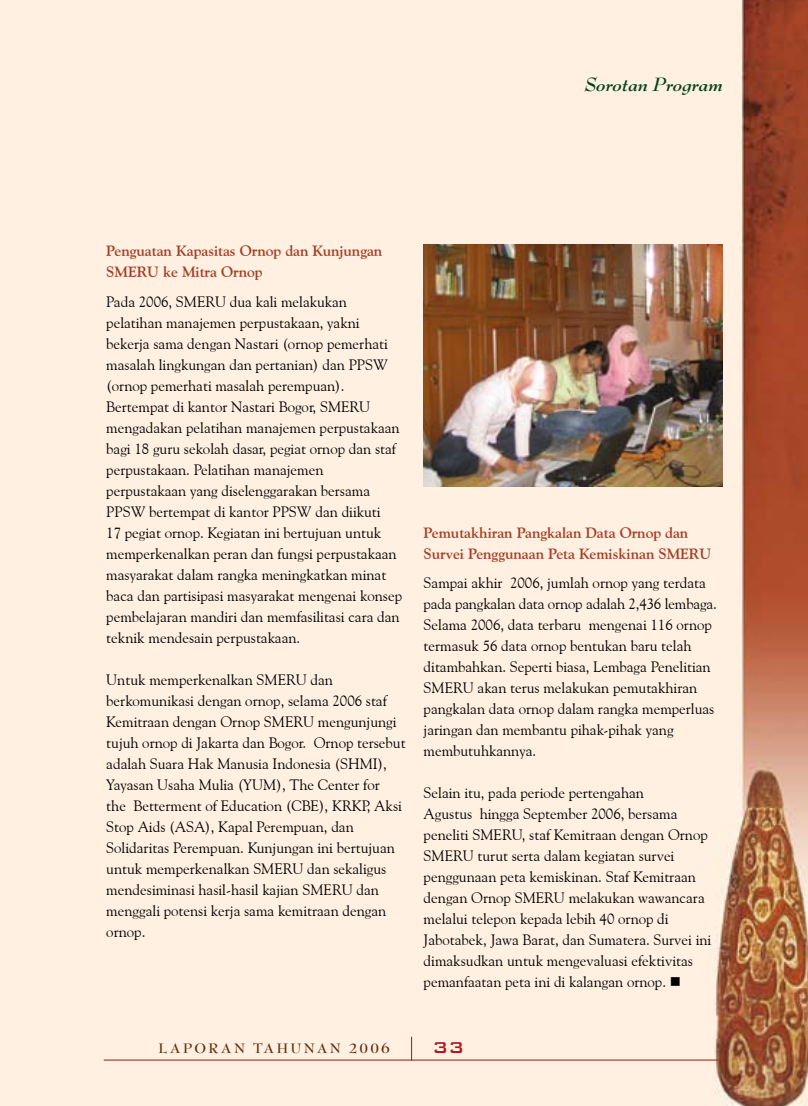
<style>
.page{position:relative;width:808px;height:1106px;background:#fff}
.page>*{position:absolute;margin:0;border:0;box-sizing:border-box;transform-origin:0 0}
.t1{font:italic 700 21px "Bernhard Modern Std";color:#004319}
.t2{font:500 21px "Bank Gothic BT";color:#b6101d}
.t3{font:15px/21px "Goudy Old Style BT";color:#000}
.t4{font:700 15px/21px "Goudy Old Style BT";color:#a33d23}
.t5{font:700 15px "Bernhard Modern Std";letter-spacing:.15em;color:#632a0b}
</style>
<div class="page">
<img style="left:0;top:0;width:808px;height:1106px">
<hr style="left:104px;top:1059px;width:618px;height:1px;background:#a2301c">
<svg style="left:411px;top:1036px;width:1px;height:23px"></svg>
<img style="left:424px;top:244px;width:299px;height:243px">
<h1 class="t1" style="left:584px;top:72px;width:140px">Sorotan Program</h1>
<p class="t4" style="left:106px;top:240px;width:278px">Penguatan Kapasitas Ornop dan Kunjungan<br>SMERU ke Mitra Ornop</p>
<p class="t3" style="left:106px;top:290px;width:297px">Pada 2006, SMERU dua kali melakukan pelatihan manajemen perpustakaan, yakni bekerja sama dengan Nastari (ornop pemerhati masalah lingkungan dan pertanian) dan PPSW (ornop pemerhati masalah perempuan).<br>Bertempat di kantor Nastari Bogor, SMERU mengadakan pelatihan manajemen perpustakaan bagi 18 guru sekolah dasar, pegiat ornop dan staf perpustakaan. Pelatihan manajemen perpustakaan yang diselenggarakan bersama PPSW bertempat di kantor PPSW dan diikuti<br>17 pegiat ornop. Kegiatan ini bertujuan untuk memperkenalkan peran dan fungsi perpustakaan masyarakat dalam rangka meningkatkan minat baca dan partisipasi masyarakat mengenai konsep pembelajaran mandiri dan memfasilitasi cara dan teknik mendesain perpustakaan.</p>
<p class="t3" style="left:106px;top:668px;width:301px">Untuk memperkenalkan SMERU dan berkomunikasi dengan ornop, selama 2006 staf Kemitraan dengan Ornop SMERU mengunjungi tujuh ornop di Jakarta dan Bogor. Ornop tersebut adalah Suara Hak Manusia Indonesia (SHMI), Yayasan Usaha Mulia (YUM), The Center for<br>the Betterment of Education (CBE), KRKP, Aksi Stop Aids (ASA), Kapal Perempuan, dan Solidaritas Perempuan. Kunjungan ini bertujuan untuk memperkenalkan SMERU dan sekaligus mendesiminasi hasil-hasil kajian SMERU dan menggali potensi kerja sama kemitraan dengan ornop.</p>
<p class="t4" style="left:424px;top:521px;width:289px">Pemutakhiran Pangkalan Data Ornop dan<br>Survei Penggunaan Peta Kemiskinan SMERU</p>
<p class="t3" style="left:424px;top:572px;width:295px">Sampai akhir 2006, jumlah ornop yang terdata pada pangkalan data ornop adalah 2,436 lembaga.<br>Selama 2006, data terbaru mengenai 116 ornop termasuk 56 data ornop bentukan baru telah ditambahkan. Seperti biasa, Lembaga Penelitian SMERU akan terus melakukan pemutakhiran pangkalan data ornop dalam rangka memperluas jaringan dan membantu pihak-pihak yang membutuhkannya.</p>
<p class="t3" style="left:424px;top:782px;width:289px">Selain itu, pada periode pertengahan<br>Agustus hingga September 2006, bersama peneliti SMERU, staf Kemitraan dengan Ornop SMERU turut serta dalam kegiatan survei penggunaan peta kemiskinan. Staf Kemitraan dengan Ornop SMERU melakukan wawancara melalui telepon kepada lebih 40 ornop di Jabotabek, Jawa Barat, dan Sumatera. Survei ini dimaksudkan untuk mengevaluasi efektivitas pemanfaatan peta ini di kalangan ornop. ■</p>
<p class="t5" style="left:158px;top:1040px;width:233px">LAPORAN TAHUNAN 2006</p>
<h1 class="t2" style="left:432px;top:1035px;width:15px">33</h1>
</div>
